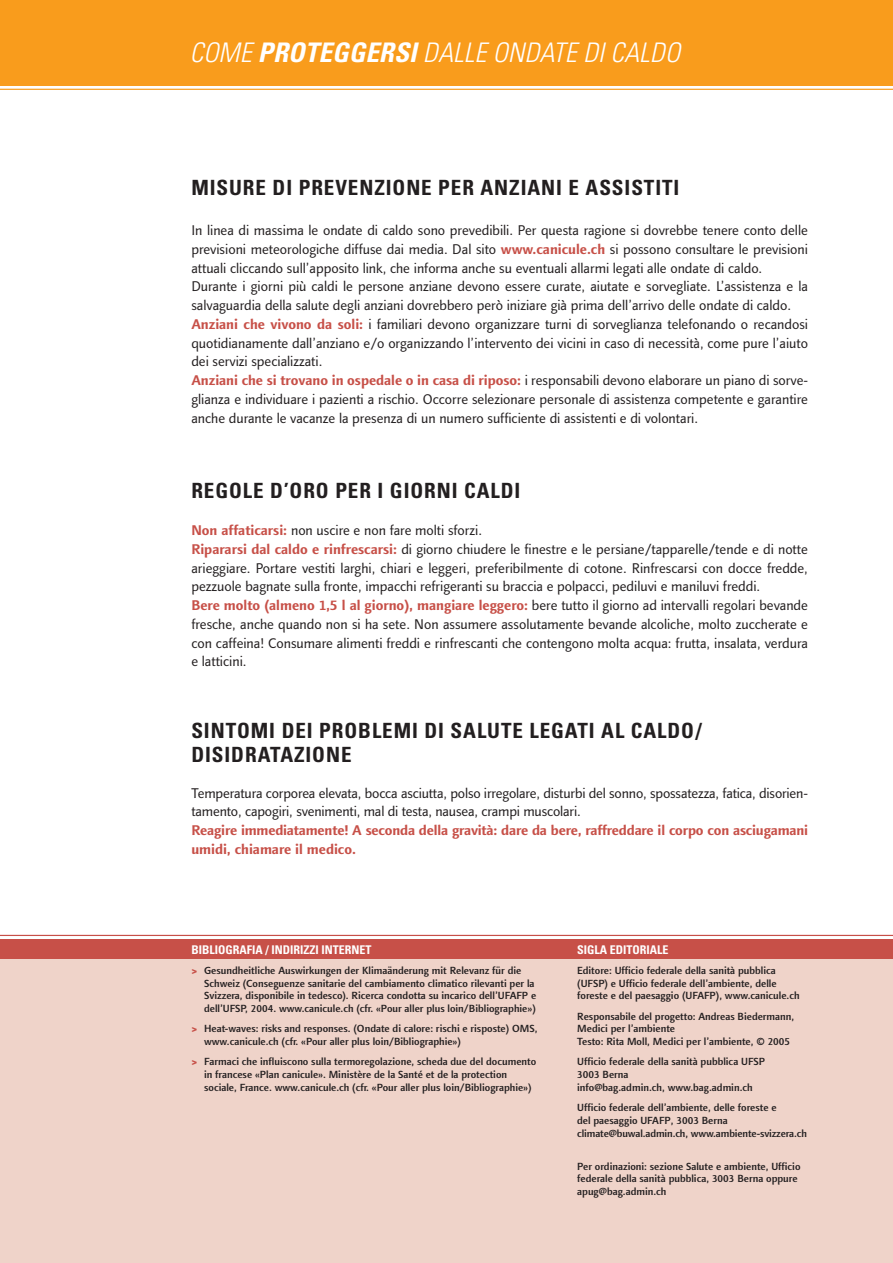
<style>
.page{position:relative;width:893px;height:1263px;background:#fff}
.page>*{position:absolute;margin:0;border:0;box-sizing:border-box;transform-origin:0 0}
.t1{font:italic 300 condensed 27px "Univers LT";letter-spacing:.005em;color:#fff}
.t2{font:700 condensed 21px/24px "Univers LT";letter-spacing:.045em;color:#231f20}
.t3{font:14.25px/18.8px "Linotype Finnegan";color:#231f20}
.t4{font:700 14.25px/18.8px "Linotype Finnegan";letter-spacing:-.01em;color:#c75048}
.t5{font:700 condensed 12px "Univers LT";color:#fff}
.t6{font:500 10.5px/12.8px "Linotype Finnegan";color:#231f20}
.s1{font-weight:700}
.s2{font-weight:700;color:#c75048}
.s3{font-weight:800;color:#c75048}
</style>
<div class="page">
<div style="left:0;top:0;width:893px;height:85px;background:#f99c1c"></div>
<div style="left:0;top:940px;width:893px;height:323px;background:#efd3c9"></div>
<div style="left:0;top:940px;width:893px;height:19px;background:#c75048"></div>
<hr style="left:0;top:935px;width:893px;height:1px;background:#c75048">
<hr style="left:0;top:89px;width:893px;height:1px;background:#f99c1c">
<h1 class="t1" style="left:190px;top:41px;width:492px">COME <span class="s1">PROTEGGERSI</span> DALLE ONDATE DI CALDO</h1>
<h2 class="t2" style="left:191px;top:176px;width:489px">MISURE DI PREVENZIONE PER ANZIANI E ASSISTITI</h2>
<p class="t3" style="left:191px;top:222px;width:618px">In linea di massima le ondate di caldo sono prevedibili. Per questa ragione si dovrebbe tenere conto delle previsioni meteorologiche diffuse dai media. Dal sito <span class="s2">www.canicule.ch</span> si possono consultare le previsioni attuali cliccando sull’apposito link, che informa anche su eventuali allarmi legati alle ondate di caldo.<br>Durante i giorni più caldi le persone anziane devono essere curate, aiutate e sorvegliate. L’assistenza e la salvaguardia della salute degli anziani dovrebbero però iniziare già prima dell’arrivo delle ondate di caldo.<br><span class="s2">Anziani che vivono da soli:</span> i familiari devono organizzare turni di sorveglianza telefonando o recandosi quotidianamente dall’anziano e/o organizzando l’intervento dei vicini in caso di necessità, come pure l’aiuto dei servizi specializzati.<br><span class="s2">Anziani che si trovano in ospedale o in casa di riposo:</span> i responsabili devono elaborare un piano di sorve&shy;glianza e individuare i pazienti a rischio. Occorre selezionare personale di assistenza competente e garantire anche durante le vacanze la presenza di un numero sufficiente di assistenti e di volontari.</p>
<h2 class="t2" style="left:191px;top:479px;width:330px">REGOLE D’ORO PER I GIORNI CALDI</h2>
<p class="t3" style="left:191px;top:522px;width:618px"><span class="s2">Non affaticarsi:</span> non uscire e non fare molti sforzi.<br><span class="s2">Ripararsi dal caldo e rinfrescarsi:</span> di giorno chiudere le finestre e le persiane/tapparelle/tende e di notte arieggiare. Portare vestiti larghi, chiari e leggeri, preferibilmente di cotone. Rinfrescarsi con docce fredde, pezzuole bagnate sulla fronte, impacchi refrigeranti su braccia e polpacci, pediluvi e maniluvi freddi.<br><span class="s2">Bere molto (almeno 1,5 l al giorno), mangiare leggero:</span> bere tutto il giorno ad intervalli regolari bevande fresche, anche quando non si ha sete. Non assumere assolutamente bevande alcoliche, molto zuccherate e con caffeina! Consumare alimenti freddi e rinfrescanti che contengono molta acqua: frutta, insalata, verdura e latticini.</p>
<h2 class="t2" style="left:191px;top:720px;width:512px">SINTOMI DEI PROBLEMI DI SALUTE LEGATI AL CALDO/<br>DISIDRATAZIONE</h2>
<p class="t3" style="left:191px;top:785px;width:618px">Temperatura corporea elevata, bocca asciutta, polso irregolare, disturbi del sonno, spossatezza, fatica, disorien&shy;tamento, capogiri, svenimenti, mal di testa, nausea, crampi muscolari.</p>
<p class="t4" style="left:191px;top:822px;width:618px">Reagire immediatamente! A seconda della gravità: dare da bere, raffreddare il corpo con asciugamani umidi, chiamare il medico.</p>
<p class="t5" style="left:191px;top:944px;width:182px">BIBLIOGRAFIA / INDIRIZZI INTERNET</p>
<p class="t6" style="left:204px;top:965px;width:334px;text-indent:-13px"><span class="s3">&gt;</span> Gesundheitliche Auswirkungen der Klimaänderung mit Relevanz für die Schweiz (Conseguenze sanitarie del cambiamento climatico rilevanti per la Svizzera, disponibile in tedesco). Ricerca condotta su incarico dell’UFAFP e dell’UFSP, 2004. www.canicule.ch (cfr. «Pour aller plus loin/Bibliographie»)</p>
<p class="t6" style="left:204px;top:1023px;width:335px;text-indent:-13px"><span class="s3">&gt;</span> Heat-waves: risks and responses. (Ondate di calore: rischi e risposte) OMS, www.canicule.ch (cfr. «Pour aller plus loin/Bibliographie»)</p>
<p class="t6" style="left:204px;top:1056px;width:334px;text-indent:-13px"><span class="s3">&gt;</span> Farmaci che influiscono sulla termoregolazione, scheda due del documento in francese «Plan canicule». Ministère de la Santé et de la protection sociale, France. www.canicule.ch (cfr. «Pour aller plus loin/Bibliographie»)</p>
<p class="t5" style="left:577px;top:944px;width:93px">SIGLA EDITORIALE</p>
<p class="t6" style="left:577px;top:965px;width:224px">Editore: Ufficio federale della sanità pubblica (UFSP) e Ufficio federale dell’ambiente, delle foreste e del paesaggio (UFAFP), www.canicule.ch</p>
<p class="t6" style="left:577px;top:1011px;width:219px">Responsabile del progetto: Andreas Biedermann,<br>Medici per l’ambiente<br>Testo: Rita Moll, Medici per l’ambiente, © 2005</p>
<p class="t6" style="left:577px;top:1056px;width:189px">Ufficio federale della sanità pubblica UFSP<br>3003 Berna<br>info@bag.admin.ch, www.bag.admin.ch</p>
<p class="t6" style="left:577px;top:1102px;width:231px">Ufficio federale dell’ambiente, delle foreste e<br>del paesaggio UFAFP, 3003 Berna climate@buwal.admin.ch, www.ambiente-svizzera.ch</p>
<p class="t6" style="left:577px;top:1161px;width:225px">Per ordinazioni: sezione Salute e ambiente, Ufficio federale della sanità pubblica, 3003 Berna oppure apug@bag.admin.ch</p>
</div>
